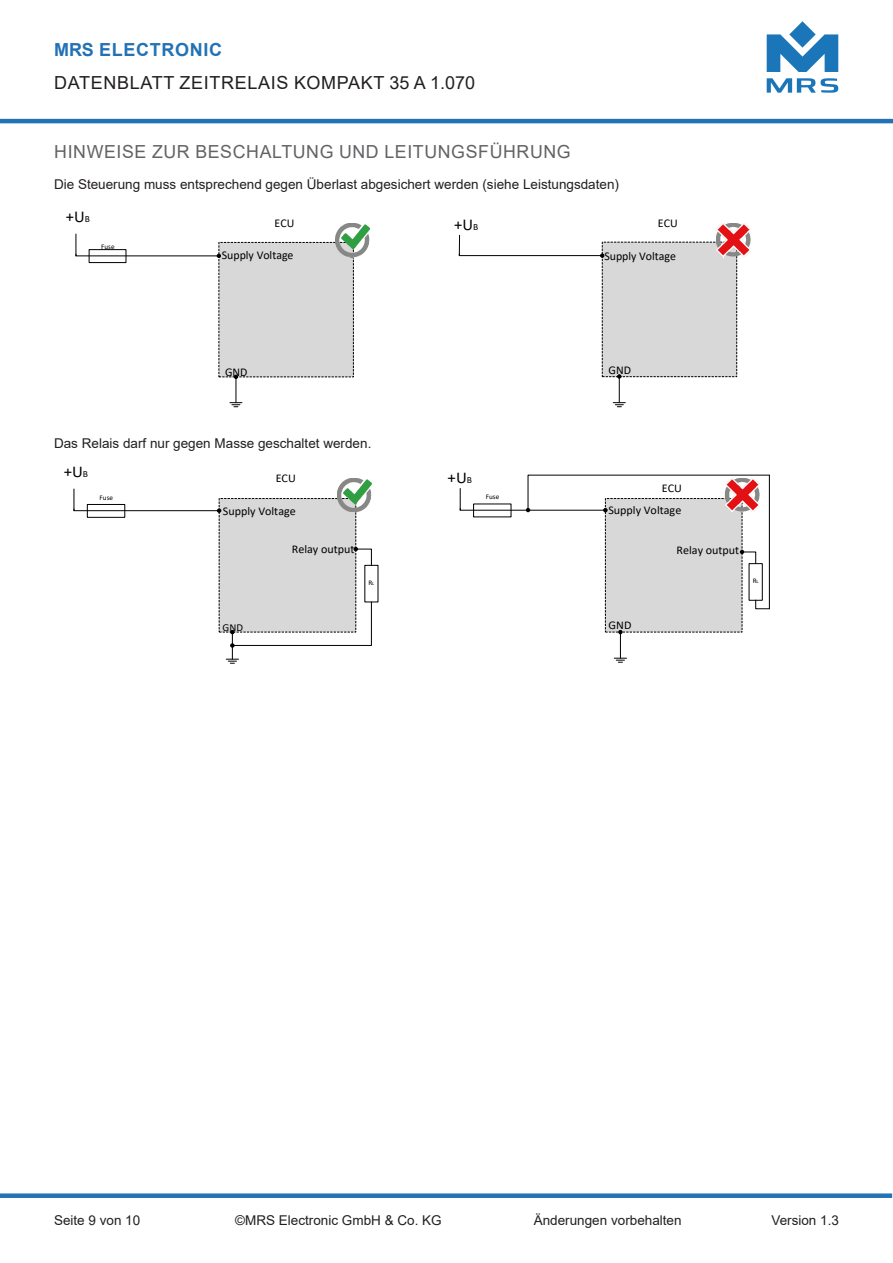
<style>
.page{position:relative;width:893px;height:1263px;background:#fff}
.page>*{position:absolute;margin:0;border:0;box-sizing:border-box;transform-origin:0 0}
.t1{font:18px "Arial";letter-spacing:.035em;color:#636366}
.t2{font:18px "Arial";letter-spacing:.035em;color:#231f20}
.t3{font:700 18px "Arial";letter-spacing:.035em;color:#2372b5}
.t4{font:16.65px "Calibri";color:#000}
.t5{font:16.5px "Calibri";color:#000}
.t6{font:13.5px "Arial";color:#231f20}
.t7{font:11.85px "Calibri";color:#000}
.t8{font:10.65px "Calibri";color:#000}
.t9{font:7.05px "Calibri";color:#000}
.s1{font-size:9.45px}
.s2{font-size:4.8px}
</style>
<div class="page">
<svg style="left:767px;top:78px;width:71px;height:15px"></svg>
<svg style="left:767px;top:21px;width:71px;height:51px"></svg>
<div style="left:0;top:1193px;width:892px;height:5px;background:#2372b5"></div>
<hr style="left:0;top:119px;width:893px;height:4px;background:#2372b5">
<div style="left:89px;top:249px;width:37px;height:14px;border:1px solid #000"></div>
<div style="left:219px;top:242px;width:134px;height:135px;background:#d8d8d8"></div>
<svg style="left:76px;top:234px;width:145px;height:24px"></svg>
<svg style="left:230px;top:375px;width:12px;height:32px"></svg>
<img style="left:336px;top:223px;width:33px;height:34px">
<div style="left:602px;top:242px;width:135px;height:135px;background:#d8d8d8"></div>
<div style="left:602px;top:242px;width:135px;height:135px;border:1px dashed #000"></div>
<svg style="left:459px;top:235px;width:145px;height:22px"></svg>
<svg style="left:613px;top:375px;width:12px;height:32px"></svg>
<img style="left:717px;top:223px;width:33px;height:34px">
<div style="left:219px;top:498px;width:137px;height:134px;background:#d8d8d8"></div>
<svg style="left:74px;top:489px;width:147px;height:23px"></svg>
<img style="left:337px;top:478px;width:34px;height:34px">
<div style="left:605px;top:498px;width:137px;height:134px;background:#d8d8d8"></div>
<svg style="left:614px;top:630px;width:13px;height:33px"></svg>
<svg style="left:354px;top:547px;width:18px;height:19px"></svg>
<svg style="left:226px;top:602px;width:146px;height:62px"></svg>
<svg style="left:740px;top:550px;width:16px;height:14px"></svg>
<svg style="left:460px;top:475px;width:309px;height:38px"></svg>
<hr style="left:769px;top:475px;width:1px;height:134px;background:#000">
<svg style="left:755px;top:600px;width:15px;height:9px"></svg>
<h1 class="t3" style="left:54px;top:37px;width:169px">MRS ELECTRONIC</h1>
<h1 class="t2" style="left:54px;top:70px;width:422px">DATENBLATT ZEITRELAIS KOMPAKT 35 A 1.070</h1>
<p class="t1" style="left:54px;top:139px;width:518px">HINWEISE ZUR BESCHALTUNG UND LEITUNGSFÜHRUNG</p>
<p class="t6" style="left:54px;top:175px;width:567px">Die Steuerung muss entsprechend gegen Überlast abgesichert werden (siehe Leistungsdaten)</p>
<p class="t4" style="left:66px;top:205px;width:26px">+U<span class="s1">B</span></p>
<p class="t7" style="left:222px;top:247px;width:73px">Supply Voltage</p>
<p class="t7" style="left:658px;top:215px;width:21px">ECU</p>
<p class="t7" style="left:275px;top:215px;width:21px">ECU</p>
<p class="t4" style="left:454px;top:213px;width:26px">+U<span class="s1">B</span></p>
<p class="t9" style="left:101px;top:242px;width:15px">Fuse</p>
<p class="t7" style="left:604px;top:247px;width:73px">Supply Voltage</p>
<p class="t7" style="left:225px;top:364px;width:24px">GND</p>
<p class="t6" style="left:54px;top:434px;width:319px">Das Relais darf nur gegen Masse geschaltet werden.</p>
<p class="t5" style="left:64px;top:460px;width:26px">+U<span class="s1">B</span></p>
<p class="t7" style="left:276px;top:470px;width:22px">ECU</p>
<p class="t5" style="left:448px;top:466px;width:26px">+U<span class="s1">B</span></p>
<p class="t9" style="left:100px;top:493px;width:15px">Fuse</p>
<p class="t7" style="left:223px;top:502px;width:74px">Supply Voltage</p>
<p class="t7" style="left:292px;top:541px;width:64px">Relay output</p>
<p class="t9" style="left:486px;top:492px;width:15px">Fuse</p>
<p class="t7" style="left:608px;top:362px;width:24px">GND</p>
<p class="t7" style="left:662px;top:480px;width:22px">ECU</p>
<p class="t7" style="left:608px;top:502px;width:74px">Supply Voltage</p>
<p class="t7" style="left:677px;top:542px;width:64px">Relay output</p>
<p class="t8" style="left:223px;top:620px;width:22px">GND</p>
<p class="t9" style="left:368px;top:578px;width:7px">R<span class="s2">L</span></p>
<p class="t9" style="left:753px;top:576px;width:7px">R<span class="s2">L</span></p>
<p class="t7" style="left:609px;top:617px;width:24px">GND</p>
<p class="t6" style="left:54px;top:1211px;width:88px">Seite 9 von 10</p>
<p class="t6" style="left:235px;top:1211px;width:208px">©MRS Electronic GmbH &amp; Co. KG</p>
<p class="t6" style="left:534px;top:1211px;width:149px">Änderungen vorbehalten</p>
<p class="t6" style="left:771px;top:1211px;width:69px">Version 1.3</p>
</div>
